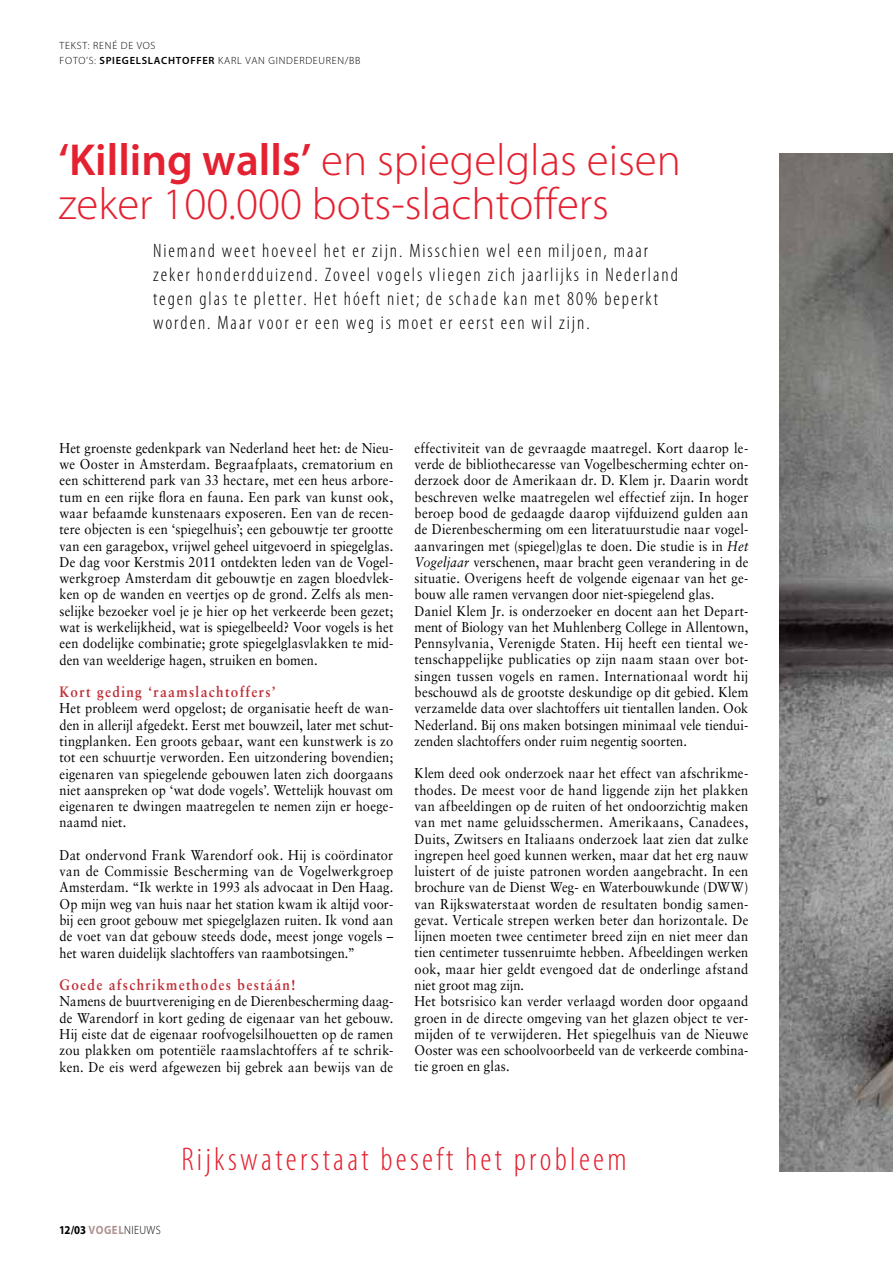
<style>
.page{position:relative;width:893px;height:1263px;background:#fff}
.page>*{position:absolute;margin:0;border:0;box-sizing:border-box;transform-origin:0 0}
.t1{font:300 45px/43.5px "Myriad Pro";color:#e42130}
.t2{font:300 condensed 33px "Myriad Pro";letter-spacing:.1em;color:#e42130}
.t3{font:300 condensed 19.5px/24px "Myriad Pro";letter-spacing:.1em;color:#000}
.t4{font:700 15px "Sabon LT Std";letter-spacing:.1em;color:#bf2d35;scale:.9 1}
.t5{font:14.25px/16.2px "Sabon LT Std";letter-spacing:.015em;color:#000;text-align:justify;scale:.9 1}
.t6{font:300 12px "Myriad Pro";letter-spacing:.04em;color:#000;scale:.9 1}
.t7{font:300 10.5px/15px "Myriad Pro";letter-spacing:.07em;color:#000}
.t8{font:600 10.5px "Myriad Pro";color:#000}
.s1{font-weight:600}
.s2{font-style:italic}
.s3{font-weight:700}
.s4{font-weight:700;color:#ae9493}
</style>
<div class="page">
<img style="left:779px;top:153px;width:114px;height:1018px">
<p class="t7" style="left:60px;top:38px;width:96px;text-indent:28px">: Ren é de Vos<br>Foto’s: <span class="s1">SPIEGELSLA</span></p>
<p class="t7" style="left:60px;top:38px;width:12px">Tekst</p>
<p class="t8" style="left:161px;top:54px;width:15px">CHTOFFE</p>
<p class="t7" style="left:209px;top:53px;width:23px"><span class="s1">R</span> Karl</p>
<p class="t7" style="left:245px;top:53px;width:8px">van</p>
<p class="t7" style="left:269px;top:53px;width:15px">Ginderdeuren</p>
<p class="t7" style="left:345px;top:53px;width:11px">/bb</p>
<h1 class="t1" style="left:58px;top:139px;width:624px"><span class="s1">‘KILLING WALLS’</span> en spiegelglas eisen zeker 100.000 bots-slachtoffers</h1>
<p class="t3" style="left:153px;top:239px;width:526px">Niemand weet hoeveel het er zijn. Misschien wel een miljoen, maar zeker honderdduizend. Zoveel vogels vliegen zich jaarlijks in Nederland tegen glas te pletter. Het hóeft niet; de schade kan met 80% beperkt worden. Maar voor er een weg is moet er eerst een wil zijn.</p>
<p class="t5" style="left:60px;top:440px;width:372px">Het groenste gedenkpark van Nederland heet het: de Nieu&shy;we Ooster in Amsterdam. Begraafplaats, crematorium en een schitterend park van 33 hectare, met een heus arbore&shy;tum en een rijke flora en fauna. Een park van kunst ook, waar befaamde kunstenaars exposeren. Een van de recen&shy;tere objecten is een ‘spiegelhuis’; een gebouwtje ter grootte van een garagebox, vrijwel geheel uitgevoerd in spiegelglas.<br>De dag voor Kerstmis 2011 ontdekten leden van de Vogel&shy;werkgroep Amsterdam dit gebouwtje en zagen bloedvlek&shy;ken op de wanden en veertjes op de grond. Zelfs als men&shy;selijke bezoeker voel je je hier op het verkeerde been gezet; wat is werkelijkheid, wat is spiegelbeeld? Voor vogels is het een dodelijke combinatie; grote spiegelglasvlakken te mid&shy;den van weelderige hagen, struiken en bomen.</p>
<p class="t4" style="left:60px;top:683px;width:242px">Kort geding ‘raamslachtoffers’</p>
<p class="t5" style="left:60px;top:700px;width:372px">Het probleem werd opgelost; de organisatie heeft de wan&shy;den in allerijl afgedekt. Eerst met bouwzeil, later met schut&shy;tingplanken. Een groots gebaar, want een kunstwerk is zo tot een schuurtje verworden. Een uitzondering bovendien; eigenaren van spiegelende gebouwen laten zich doorgaans niet aanspreken op ‘wat dode vogels’. Wettelijk houvast om eigenaren te dwingen maatregelen te nemen zijn er hoege&shy;naamd niet.</p>
<p class="t5" style="left:60px;top:847px;width:372px">Dat ondervond Frank Warendorf ook. Hij is coördinator van de Commissie Bescherming van de Vogelwerkgroep Amsterdam. “Ik werkte in 1993 als advocaat in Den Haag.<br>Op mijn weg van huis naar het station kwam ik altijd voor&shy;bij een groot gebouw met spiegelglazen ruiten. Ik vond aan de voet van dat gebouw steeds dode, meest jonge vogels – het waren duidelijk slachtoffers van raambotsingen.”</p>
<p class="t4" style="left:60px;top:976px;width:264px">Goede afschrikmethodes bestáán!</p>
<p class="t5" style="left:60px;top:993px;width:372px">Namens de buurtvereniging en de Dierenbescherming daag&shy;de Warendorf in kort geding de eigenaar van het gebouw.<br>Hij eiste dat de eigenaar roofvogelsilhouetten op de ramen zou plakken om potentiële raamslachtoffers af te schrik&shy;ken. De eis werd afgewezen bij gebrek aan bewijs van de</p>
<p class="t5" style="left:415px;top:440px;width:372px;text-align:left">effectiviteit van de gevraagde maatregel. Kort daarop le&shy;verde de bibliothecaresse van Vogelbescherming echter on&shy;derzoek door de Amerikaan dr. D. Klem jr. Daarin wordt beschreven welke maatregelen wel effectief zijn. In hoger beroep bood de gedaagde daarop vijfduizend gulden aan de Dierenbescherming om een literatuurstudie naar vogel&shy;aanvaringen met (spiegel)glas te doen. Die studie is in <span class="s2">Het Vogeljaar</span> verschenen, maar bracht geen verandering in de situatie. Overigens heeft de volgende eigenaar van het ge&shy;bouw alle ramen vervangen door niet-spiegelend glas.<br>Daniel Klem Jr. is onderzoeker en docent aan het Depart&shy;ment of Biology van het Muhlenberg College in Allentown, Pennsylvania, Verenigde Staten. Hij heeft een tiental we&shy;tenschappelijke publicaties op zijn naam staan over bot&shy;singen tussen vogels en ramen. Internationaal wordt hij beschouwd als de grootste deskundige op dit gebied. Klem verzamelde data over slachtoffers uit tientallen landen. Ook Nederland. Bij ons maken botsingen minimaal vele tiendui&shy;zenden slachtoffers onder ruim negentig soorten.</p>
<p class="t5" style="left:415px;top:765px;width:372px;text-align:left">Klem deed ook onderzoek naar het effect van afschrikme&shy;thodes. De meest voor de hand liggende zijn het plakken van afbeeldingen op de ruiten of het ondoorzichtig maken van met name geluidsschermen. Amerikaans, Canadees, Duits, Zwitsers en Italiaans onderzoek laat zien dat zulke ingrepen heel goed kunnen werken, maar dat het erg nauw luistert of de juiste patronen worden aangebracht. In een brochure van de Dienst Weg- en Waterbouwkunde (DWW) van Rijkswaterstaat worden de resultaten bondig samen&shy;gevat. Verticale strepen werken beter dan horizontale. De lijnen moeten twee centimeter breed zijn en niet meer dan tien centimeter tussenruimte hebben. Afbeeldingen werken ook, maar hier geldt evengoed dat de onderlinge afstand niet groot mag zijn.<br>Het botsrisico kan verder verlaagd worden door opgaand groen in de directe omgeving van het glazen object te ver&shy;mijden of te verwijderen. Het spiegelhuis van de Nieuwe Ooster was een schoolvoorbeeld van de verkeerde combina&shy;tie groen en glas.</p>
<p class="t6" style="left:59px;top:1224px;width:115px"><span class="s3">12/03</span> <span class="s4">VOGEL</span>NIEUWS</p>
<h2 class="t2" style="left:181px;top:1141px;width:447px">Rijkswaterstaat beseft het probleem</h2>
</div>
